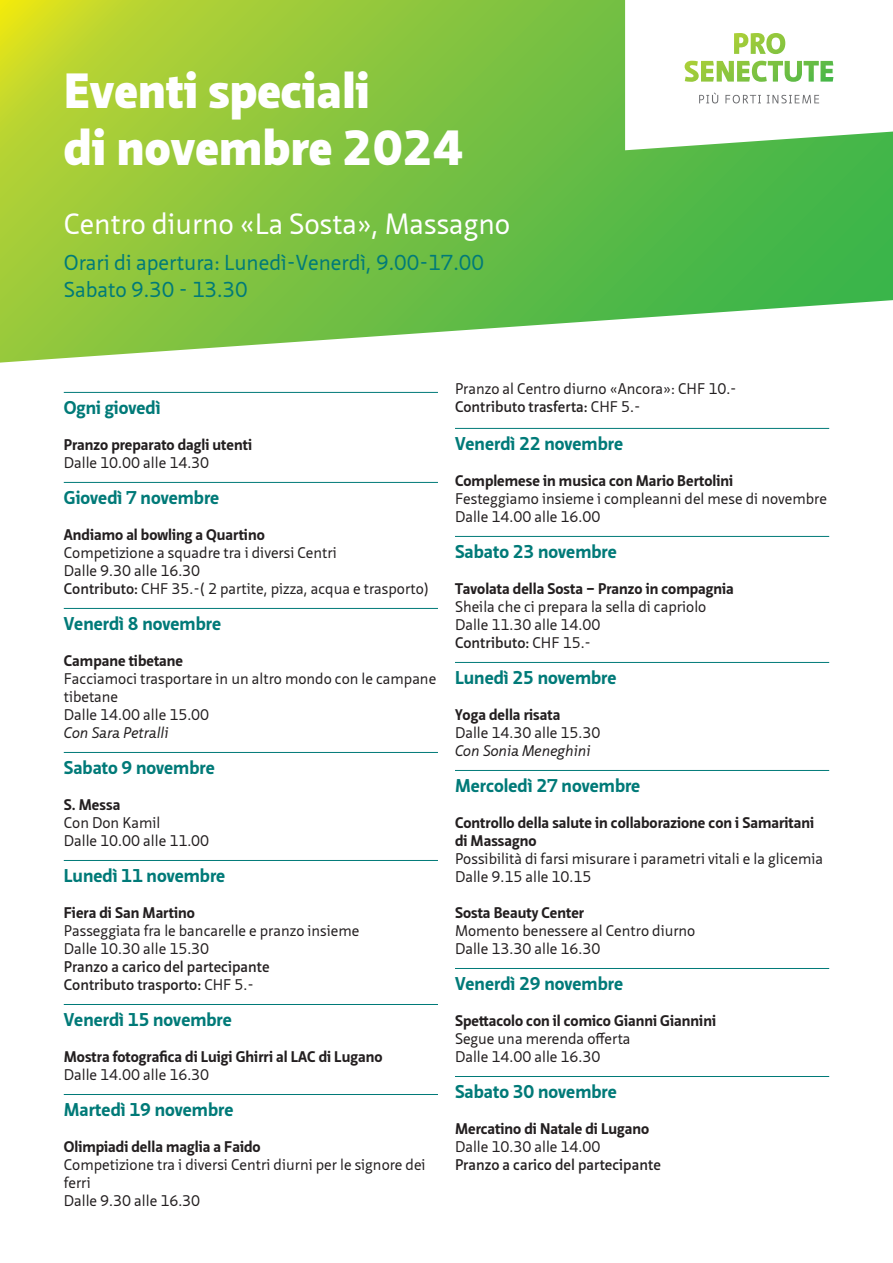
<style>
.page{position:relative;width:893px;height:1263px;background:#fff}
.page>*{position:absolute;margin:0;border:0;box-sizing:border-box;transform-origin:0 0}
.t1{font:900 48px/57px "Neue Sans Pro";color:#fff}
.t2{font:28.5px "Neue Sans Pro";color:#fff}
.t3{font:21px/27px "Neue Sans Pro";color:#007a78}
.t4{font:700 18px "Neue Sans Pro";color:#007a78}
.t5{font:15px/18px "Neue Sans Pro";color:#231f20}
.t6{font:700 15px/18px "Neue Sans Pro";color:#231f20}
.t7{font:600 15px/18px "Neue Sans Pro";color:#231f20}
.t8{font:italic 15px "Neue Sans Pro";color:#231f20}
.s1{font-weight:600}
.s2{font-weight:400}
</style>
<div class="page">
<svg style="left:0;top:0;width:893px;height:363px;background:#8ac952"></svg>
<svg style="left:625px;top:0;width:268px;height:150px"></svg>
<hr style="left:64px;top:392px;width:374px;height:1px;background:#007a78">
<hr style="left:64px;top:482px;width:374px;height:1px;background:#007a78">
<hr style="left:64px;top:608px;width:374px;height:1px;background:#007a78">
<hr style="left:64px;top:752px;width:374px;height:1px;background:#007a78">
<hr style="left:64px;top:860px;width:374px;height:1px;background:#007a78">
<hr style="left:64px;top:1004px;width:374px;height:1px;background:#007a78">
<hr style="left:64px;top:1094px;width:374px;height:1px;background:#007a78">
<hr style="left:455px;top:428px;width:374px;height:1px;background:#007a78">
<hr style="left:455px;top:536px;width:374px;height:1px;background:#007a78">
<hr style="left:455px;top:662px;width:374px;height:1px;background:#007a78">
<hr style="left:455px;top:770px;width:374px;height:1px;background:#007a78">
<hr style="left:455px;top:968px;width:374px;height:1px;background:#007a78">
<hr style="left:455px;top:1076px;width:374px;height:1px;background:#007a78">
<h1 class="t1" style="left:64px;top:62px;width:401px">Eventi speciali<br>di novembre 2024</h1>
<h2 class="t2" style="left:64px;top:205px;width:448px">Centro diurno «La Sosta», Massagno</h2>
<h3 class="t3" style="left:64px;top:249px;width:422px">Orari di apertura: Lunedì-Venerdì, 9.00-17.00<br>Sabato 9.30 - 13.30</h3>
<p class="t4" style="left:64px;top:396px;width:98px">Ogni giovedì</p>
<p class="t6" style="left:64px;top:436px;width:190px">Pranzo preparato dagli utenti</p>
<p class="t5" style="left:64px;top:453px;width:147px">Dalle 10.00 alle 14.30</p>
<p class="t4" style="left:64px;top:486px;width:157px">Giovedì 7 novembre</p>
<p class="t6" style="left:64px;top:526px;width:202px">Andiamo al bowling a Quartino</p>
<p class="t5" style="left:64px;top:543px;width:367px">Competizione a squadre tra i diversi Centri<br>Dalle 9.30 alle 16.30<br><span class="s1">Contributo:</span> CHF 35.-( 2 partite, pizza, acqua e trasporto)</p>
<p class="t4" style="left:64px;top:612px;width:159px">Venerdì 8 novembre</p>
<p class="t6" style="left:64px;top:652px;width:121px">Campane tibetane</p>
<p class="t5" style="left:64px;top:669px;width:374px">Facciamoci trasportare in un altro mondo con le campane tibetane<br>Dalle 14.00 alle 15.00</p>
<p class="t8" style="left:64px;top:723px;width:106px">Con Sara Petralli</p>
<p class="t4" style="left:64px;top:756px;width:153px">Sabato 9 novembre</p>
<p class="t6" style="left:64px;top:796px;width:58px">S. Messa</p>
<p class="t5" style="left:64px;top:813px;width:147px">Con Don Kamil<br>Dalle 10.00 alle 11.00</p>
<p class="t4" style="left:64px;top:864px;width:163px">Lunedì 11 novembre</p>
<p class="t6" style="left:64px;top:904px;width:133px">Fiera di San Martino</p>
<p class="t5" style="left:64px;top:921px;width:297px">Passeggiata fra le bancarelle e pranzo insieme<br>Dalle 10.30 alle 15.30</p>
<p class="t7" style="left:64px;top:958px;width:207px">Pranzo a carico del partecipante<br>Contributo trasporto: <span class="s2">CHF 5.-</span></p>
<p class="t4" style="left:64px;top:1008px;width:170px">Venerdì 15 novembre</p>
<p class="t6" style="left:64px;top:1048px;width:320px">Mostra fotografica di Luigi Ghirri al LAC di Lugano</p>
<p class="t5" style="left:64px;top:1065px;width:147px">Dalle 14.00 alle 16.30</p>
<p class="t4" style="left:64px;top:1098px;width:171px">Martedì 19 novembre</p>
<p class="t6" style="left:64px;top:1138px;width:198px">Olimpiadi della maglia a Faido</p>
<p class="t5" style="left:64px;top:1155px;width:363px">Competizione tra i diversi Centri diurni per le signore dei ferri<br>Dalle 9.30 alle 16.30</p>
<p class="t5" style="left:455px;top:380px;width:283px">Pranzo al Centro diurno «Ancora»: CHF 10.-<br><span class="s1">Contributo trasferta:</span> CHF 5.-</p>
<p class="t4" style="left:455px;top:432px;width:170px">Venerdì 22 novembre</p>
<p class="t6" style="left:455px;top:472px;width:280px">Complemese in musica con Mario Bertolini</p>
<p class="t5" style="left:455px;top:489px;width:373px">Festeggiamo insieme i compleanni del mese di novembre<br>Dalle 14.00 alle 16.00</p>
<p class="t4" style="left:455px;top:540px;width:163px">Sabato 23 novembre</p>
<p class="t6" style="left:455px;top:580px;width:280px">Tavolata della Sosta – Pranzo in compagnia</p>
<p class="t5" style="left:455px;top:597px;width:253px">Sheila che ci prepara la sella di capriolo<br>Dalle 11.30 alle 14.00<br><span class="s1">Contributo:</span> CHF 15.-</p>
<p class="t4" style="left:455px;top:666px;width:163px">Lunedì 25 novembre</p>
<p class="t6" style="left:455px;top:706px;width:107px">Yoga della risata</p>
<p class="t5" style="left:455px;top:723px;width:147px">Dalle 14.30 alle 15.30</p>
<p class="t8" style="left:455px;top:741px;width:137px">Con Sonia Meneghini</p>
<p class="t4" style="left:455px;top:774px;width:187px">Mercoledì 27 novembre</p>
<p class="t6" style="left:455px;top:814px;width:361px">Controllo della salute in collaborazione con i Samaritani di Massagno</p>
<p class="t5" style="left:455px;top:849px;width:370px">Possibilità di farsi misurare i parametri vitali e la glicemia<br>Dalle 9.15 alle 10.15</p>
<p class="t6" style="left:455px;top:904px;width:131px">Sosta Beauty Center</p>
<p class="t5" style="left:455px;top:921px;width:242px">Momento benessere al Centro diurno<br>Dalle 13.30 alle 16.30</p>
<p class="t4" style="left:455px;top:972px;width:170px">Venerdì 29 novembre</p>
<p class="t6" style="left:455px;top:1012px;width:263px">Spettacolo con il comico Gianni Giannini</p>
<p class="t5" style="left:455px;top:1029px;width:177px">Segue una merenda offerta<br>Dalle 14.00 alle 16.30</p>
<p class="t4" style="left:455px;top:1080px;width:163px">Sabato 30 novembre</p>
<p class="t6" style="left:455px;top:1120px;width:196px">Mercatino di Natale di Lugano</p>
<p class="t5" style="left:455px;top:1137px;width:147px">Dalle 10.30 alle 14.00</p>
<p class="t7" style="left:455px;top:1156px;width:207px">Pranzo a carico del partecipante</p>
</div>
